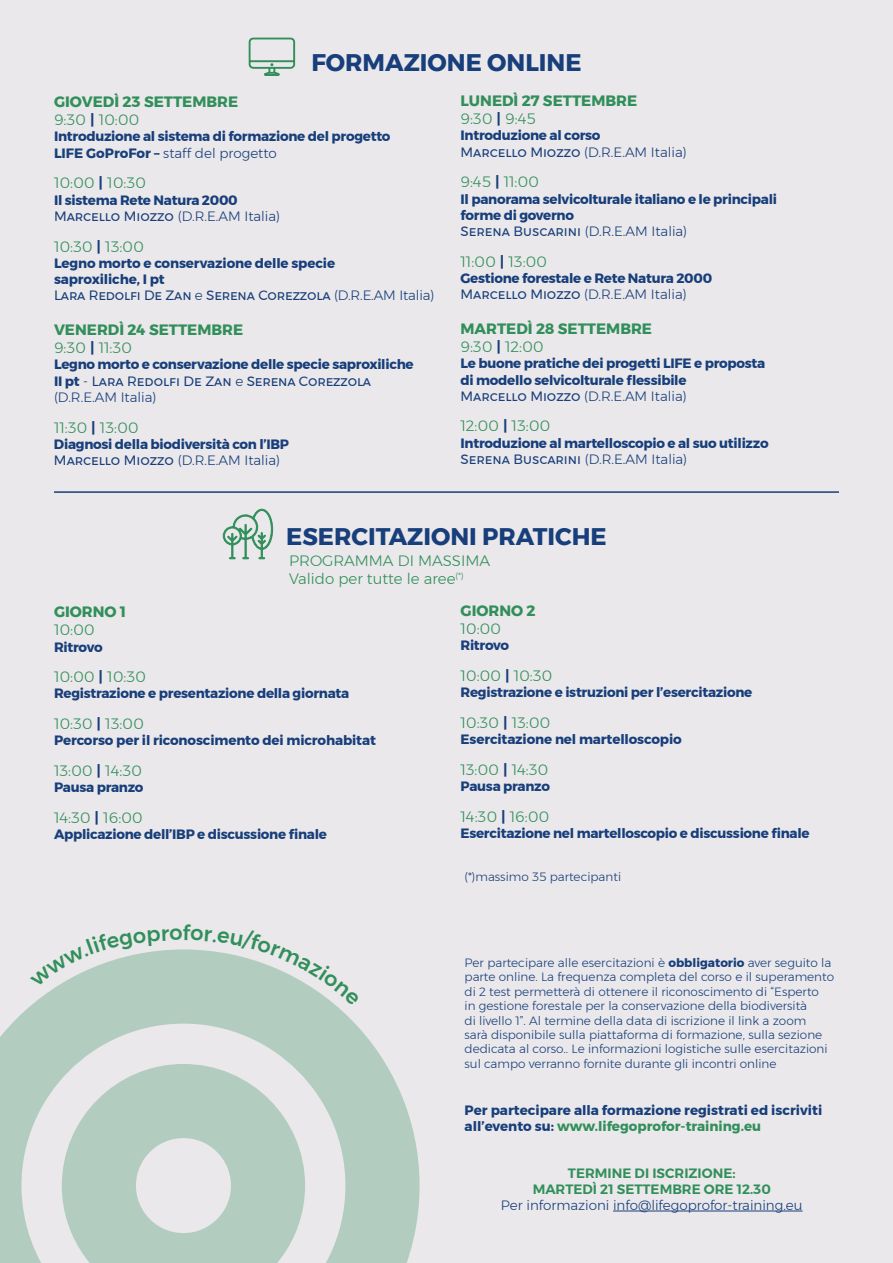
<style>
.page{position:relative;width:893px;height:1263px;background:#eae8ea}
.page>*{position:absolute;margin:0;border:0;box-sizing:border-box;transform-origin:0 0}
.t1{font:700 24px "Montserrat";color:#183f7b}
.t2{font:300 15px/18px "Montserrat";color:#318f5b}
.t3{font:700 15px/18px "Montserrat";color:#318f5b}
.t4{font:700 13.5px/16.2px "Montserrat";letter-spacing:-.02em;color:#183f7b}
.t5{font:700 13.5px/16.2px "Montserrat";color:#183f7b}
.t6{font:600 13.5px/16.2px "Montserrat";color:#318f5b;text-align:center}
.t7{font:300 13.5px "Montserrat";color:#183f7b}
.t8{font:300 12px/14.4px "Montserrat";color:#183f7b}
.s1{font-weight:300}
.s2{color:#183f7b}
.s3{font-weight:700;color:#183f7b}
.s4{font-weight:400}
.s5{font-weight:700}
.s6{color:#318f5b}
</style>
<div class="page">
<svg style="left:0;top:1006px;width:420px;height:257px;fill:#b2cdbf"></svg>
<svg style="left:222px;top:508px;width:51px;height:52px"></svg>
<hr style="left:613px;top:1211px;width:190px;height:1px;background:#183f7b">
<svg style="left:248px;top:37px;width:47px;height:39px"></svg>
<hr style="left:54px;top:491px;width:785px;height:2px;background:#183f7b">
<svg style="left:30px;top:949px;width:306px;height:57px"></svg>
<h1 class="t1" style="left:311px;top:43px;width:272px">FORMAZIONE ONLINE</h1>
<p class="t3" style="left:54px;top:93px;width:186px">GIOVEDÌ 23 SETTEMBRE<br><span class="s1">9:30</span> <span class="s2">|</span> <span class="s1">10:00</span></p>
<p class="t4" style="left:54px;top:129px;width:338px">Introduzione al sistema di formazione del progetto<br>LIFE GoProFor – <span class="s1">staff del progetto</span></p>
<p class="t2" style="left:54px;top:174px;width:93px">10:00 <span class="s3">|</span> 10:30</p>
<p class="t4" style="left:54px;top:192px;width:228px">Il sistema Rete Natura 2000<br><span class="s4">Marcello Miozzo</span> <span class="s1">(D.R.E.AM Italia)</span></p>
<p class="t2" style="left:54px;top:237px;width:91px">10:30 <span class="s3">|</span> 13:00</p>
<p class="t4" style="left:54px;top:255px;width:382px">Legno morto e conservazione delle specie<br>saproxiliche, I pt<br><span class="s4">Lara Redolfi De Zan</span> <span class="s1">e</span> <span class="s4">Serena Corezzola</span> <span class="s1">(D.R.E.AM Italia)</span></p>
<p class="t3" style="left:54px;top:321px;width:191px">VENERDÌ 24 SETTEMBRE<br><span class="s1">9:30</span> <span class="s2">|</span> <span class="s1">11:30</span></p>
<p class="t4" style="left:54px;top:356px;width:361px">Legno morto e conservazione delle specie saproxiliche<br>II pt <span class="s1">-</span> <span class="s4">Lara Redolfi De Zan</span> <span class="s1">e</span> <span class="s4">Serena Corezzola </span><span class="s1">(D.R.E.AM Italia)</span></p>
<p class="t2" style="left:54px;top:418px;width:86px">11:30 <span class="s3">|</span> 13:00</p>
<p class="t4" style="left:54px;top:436px;width:237px">Diagnosi della biodiversità con l’IBP<br><span class="s4">Marcello Miozzo</span> <span class="s1">(D.R.E.AM Italia)</span></p>
<p class="t3" style="left:460px;top:92px;width:178px">LUNEDÌ 27 SETTEMBRE<br><span class="s1">9:30</span> <span class="s2">|</span> <span class="s1">9:45</span></p>
<p class="t4" style="left:460px;top:127px;width:228px">Introduzione al corso<br><span class="s4">Marcello Miozzo</span> <span class="s1">(D.R.E.AM Italia)</span></p>
<p class="t2" style="left:460px;top:173px;width:80px">9:45 <span class="s3">|</span> 11:00</p>
<p class="t4" style="left:460px;top:191px;width:318px">Il panorama selvicolturale italiano e le principali forme di governo<br><span class="s4">Serena Buscarini</span> <span class="s1">(D.R.E.AM Italia)</span></p>
<p class="t2" style="left:460px;top:252px;width:88px">11:00 <span class="s3">|</span> 13:00</p>
<p class="t4" style="left:460px;top:270px;width:253px">Gestione forestale e Rete Natura 2000<br><span class="s4">Marcello Miozzo</span> <span class="s1">(D.R.E.AM Italia)</span></p>
<p class="t3" style="left:460px;top:320px;width:193px">MARTEDÌ 28 SETTEMBRE<br><span class="s1">9:30</span> <span class="s2">|</span> <span class="s1">12:00</span></p>
<p class="t4" style="left:460px;top:355px;width:306px">Le buone pratiche dei progetti LIFE e proposta di modello selvicolturale flessibile<br><span class="s4">Marcello Miozzo</span> <span class="s1">(D.R.E.AM Italia)</span></p>
<p class="t2" style="left:460px;top:417px;width:91px">12:00 <span class="s3">|</span> 13:00</p>
<p class="t4" style="left:460px;top:435px;width:310px">Introduzione al martelloscopio e al suo utilizzo<br><span class="s4">Serena Buscarini</span> <span class="s1">(D.R.E.AM Italia)</span></p>
<h1 class="t1" style="left:286px;top:517px;width:322px">ESERCITAZIONI PRATICHE</h1>
<p class="t2" style="left:289px;top:552px;width:202px">PROGRAMMA DI MASSIMA<br>Valido per tutte le aree<sup>(*)</sup></p>
<p class="t3" style="left:54px;top:603px;width:74px">GIORNO 1</p>
<p class="t2" style="left:54px;top:621px;width:42px">10:00</p>
<p class="t4" style="left:54px;top:639px;width:50px">Ritrovo</p>
<p class="t2" style="left:54px;top:668px;width:93px">10:00 <span class="s3">|</span> 10:30</p>
<p class="t4" style="left:54px;top:686px;width:297px">Registrazione e presentazione della giornata</p>
<p class="t2" style="left:54px;top:715px;width:91px">10:30 <span class="s3">|</span> 13:00</p>
<p class="t4" style="left:54px;top:732px;width:323px">Percorso per il riconoscimento dei microhabitat</p>
<p class="t2" style="left:54px;top:762px;width:89px">13:00 <span class="s3">|</span> 14:30</p>
<p class="t4" style="left:54px;top:779px;width:91px">Pausa pranzo</p>
<p class="t2" style="left:54px;top:809px;width:90px">14:30 <span class="s3">|</span> 16:00</p>
<p class="t4" style="left:54px;top:826px;width:274px">Applicazione dell’IBP e discussione finale</p>
<p class="t3" style="left:460px;top:602px;width:77px">GIORNO 2</p>
<p class="t2" style="left:460px;top:620px;width:42px">10:00</p>
<p class="t4" style="left:460px;top:638px;width:50px">Ritrovo</p>
<p class="t2" style="left:460px;top:667px;width:93px">10:00 <span class="s3">|</span> 10:30</p>
<p class="t4" style="left:460px;top:684px;width:293px">Registrazione e istruzioni per l’esercitazione</p>
<p class="t2" style="left:460px;top:714px;width:91px">10:30 <span class="s3">|</span> 13:00</p>
<p class="t4" style="left:460px;top:731px;width:223px">Esercitazione nel martelloscopio</p>
<p class="t2" style="left:460px;top:760px;width:89px">13:00 <span class="s3">|</span> 14:30</p>
<p class="t4" style="left:460px;top:778px;width:91px">Pausa pranzo</p>
<p class="t2" style="left:460px;top:807px;width:90px">14:30 <span class="s3">|</span> 16:00</p>
<p class="t4" style="left:460px;top:825px;width:351px">Esercitazione nel martelloscopio e discussione finale</p>
<p class="t8" style="left:465px;top:869px;width:158px">(*)massimo 35 partecipanti</p>
<p class="t8" style="left:465px;top:955px;width:371px">Per partecipare alle esercitazioni è <span class="s5">obbligatorio</span> aver seguito la parte online. La frequenza completa del corso e il superamento di 2 test permetterà di ottenere il riconoscimento di “Esperto<br>in gestione forestale per la conservazione della biodiversità<br>di livello 1”. Al termine della data di iscrizione il link a zoom<br>sarà disponibile sulla piattaforma di formazione, sulla sezione dedicata al corso.. Le informazioni logistiche sulle esercitazioni sul campo verranno fornite durante gli incontri online</p>
<p class="t5" style="left:465px;top:1102px;width:359px">Per partecipare alla formazione registrati ed iscriviti all’evento su: <span class="s6">www.lifegoprofor-training.eu</span></p>
<p class="t6" style="left:533px;top:1165px;width:240px">TERMINE DI ISCRIZIONE:<br>MARTEDÌ 21 SETTEMBRE ORE 12.30</p>
<p class="t7" style="left:501px;top:1195px;width:303px">Per informazioni info@lifegoprofor-training.eu</p>
</div>
